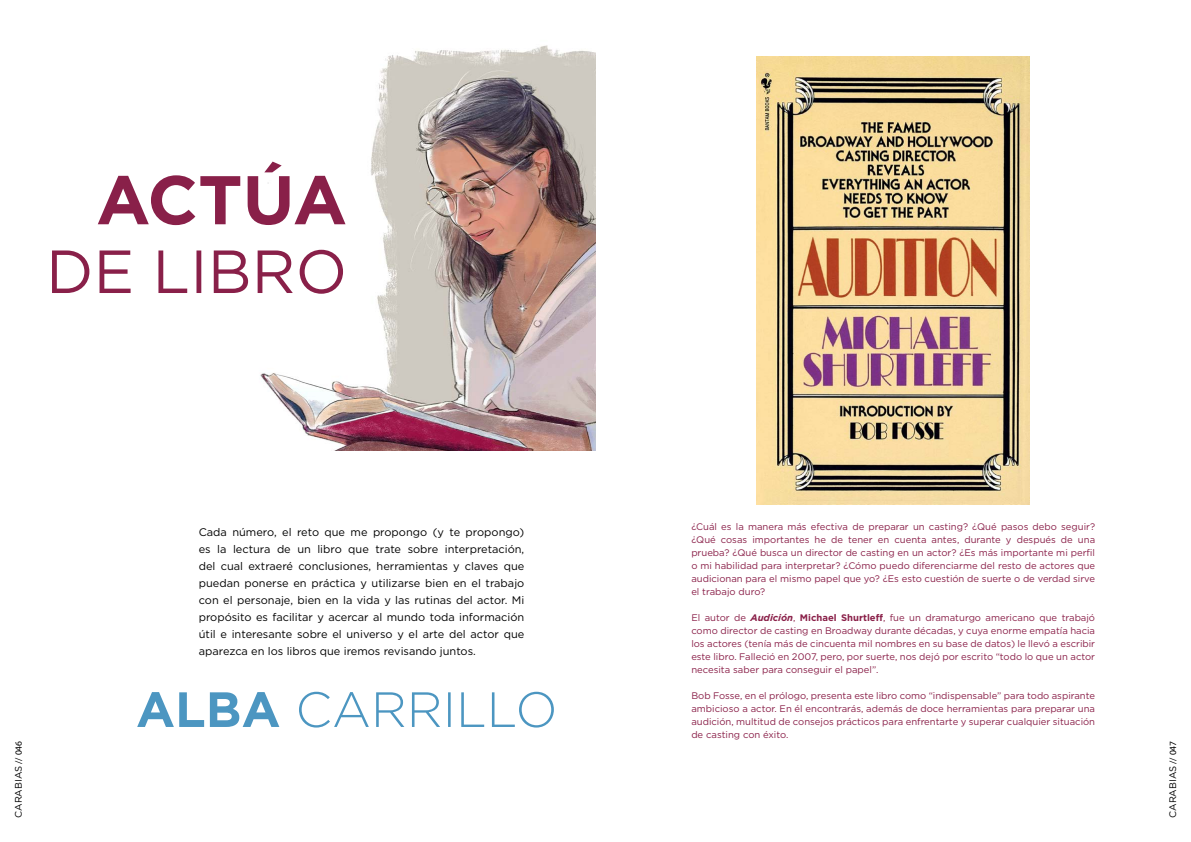
<style>
.page{position:relative;width:1191px;height:842px;background:#fff}
.page>*{position:absolute;margin:0;border:0;box-sizing:border-box;transform-origin:0 0}
.t1{font:11px/17px "Gotham";color:#000;text-align:justify}
.t2{font:9.5px/13px "Gotham";color:#8a2049;text-align:justify}
.t3{font:9.5px "Gotham";color:#000}
.s1{font-family:"Myriad Pro"}
.s2{font-weight:700;font-style:italic}
.s3{font-weight:700}
</style>
<div class="page">
<img style="left:174px;top:45px;width:421px;height:406px">
<svg style="left:52px;top:250px;width:291px;height:44px"></svg>
<svg style="left:98px;top:162px;width:247px;height:63px"></svg>
<svg style="left:137px;top:692px;width:417px;height:35px"></svg>
<img style="left:757px;top:57px;width:272px;height:448px">
<p class="t3" style="left:12px;top:818px;width:79px;rotate:-90deg">CARABIAS <span class="s1">// 046</span></p>
<p class="t1" style="left:199px;top:523px;width:327px">Cada número, el reto que me propongo (y te propongo) es la lectura de un libro que trate sobre interpretación, del cual extraeré conclusiones, herramientas y claves que puedan ponerse en práctica y utilizarse bien en el trabajo con el personaje, bien en la vida y las rutinas del actor. Mi propósito es facilitar y acercar al mundo toda información útil e interesante sobre el universo y el arte del actor que aparezca en los libros que iremos revisando juntos.</p>
<p class="t2" style="left:691px;top:520px;width:405px">¿Cuál es la manera más efectiva de preparar un casting? ¿Qué pasos debo seguir? ¿Qué cosas importantes he de tener en cuenta antes, durante y después de una prueba? ¿Qué busca un director de casting en un actor? ¿Es más importante mi perfil o mi habilidad para interpretar? ¿Cómo puedo diferenciarme del resto de actores que audicionan para el mismo papel que yo? ¿Es esto cuestión de suerte o de verdad sirve el trabajo duro?</p>
<p class="t2" style="left:691px;top:611px;width:405px">El autor de <span class="s2">Audición</span>, <span class="s3">Michael Shurtleff</span>, fue un dramaturgo americano que trabajó como director de casting en Broadway durante décadas, y cuya enorme empatía hacia los actores (tenía más de cincuenta mil nombres en su base de datos) le llevó a escribir este libro. Falleció en 2007, pero, por suerte, nos dejó por escrito “todo lo que un actor necesita saber para conseguir el papel”.</p>
<p class="t2" style="left:691px;top:689px;width:405px">Bob Fosse, en el prólogo, presenta este libro como “indispensable” para todo aspirante ambicioso a actor. En él encontrarás, además de doce herramientas para preparar una audición, multitud de consejos prácticos para enfrentarte y superar cualquier situación de casting con éxito.</p>
<p class="t3" style="left:1166px;top:818px;width:79px;rotate:-90deg">CARABIAS <span class="s1">// 047</span></p>
</div>
